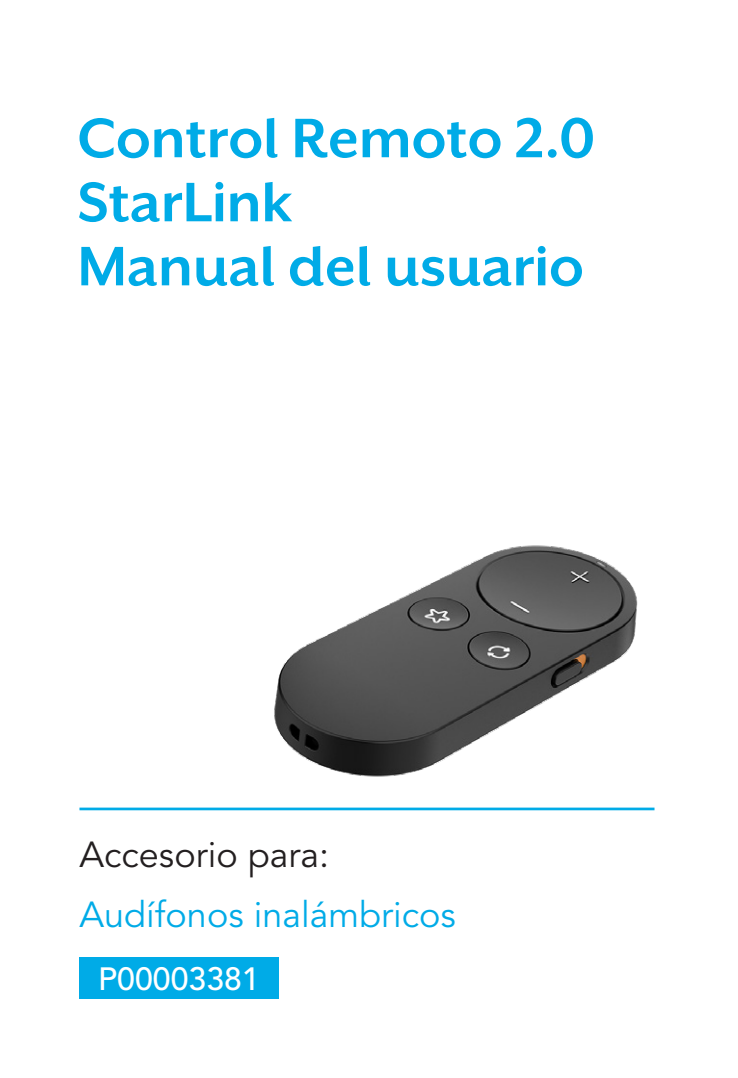
<style>
.page{position:relative;width:738px;height:1078px;background:#fff}
.page>*{position:absolute;margin:0;border:0;box-sizing:border-box;transform-origin:0 0}
.t1{font:700 64px/64px "Mr Eaves XL San OT";color:#00abe7}
.t2{font:36px "Avenir LT SLI Std Book";color:#00abe7}
.t3{font:36px "Avenir LT SLI Std Book";color:#231f20}
.t4{font:32px "Avenir LT SLI Std Medium";color:#fff}
</style>
<div class="page">
<hr style="left:79px;top:807px;width:575px;height:3px;background:#00abe7">
<div style="left:79px;top:956px;width:199px;height:42px;background:#00abe7"></div>
<img style="left:274px;top:545px;width:364px;height:232px">
<p class="t1" style="left:77px;top:106px;width:519px">Control Remoto 2.0<br>StarLink</p>
<p class="t1" style="left:77px;top:234px;width:507px">Manual del usuario</p>
<p class="t3" style="left:79px;top:833px;width:251px">Accesorio para:</p>
<p class="t2" style="left:79px;top:893px;width:378px">Audífonos inalámbricos</p>
<p class="t4" style="left:98px;top:960px;width:163px">P00003381</p>
</div>
